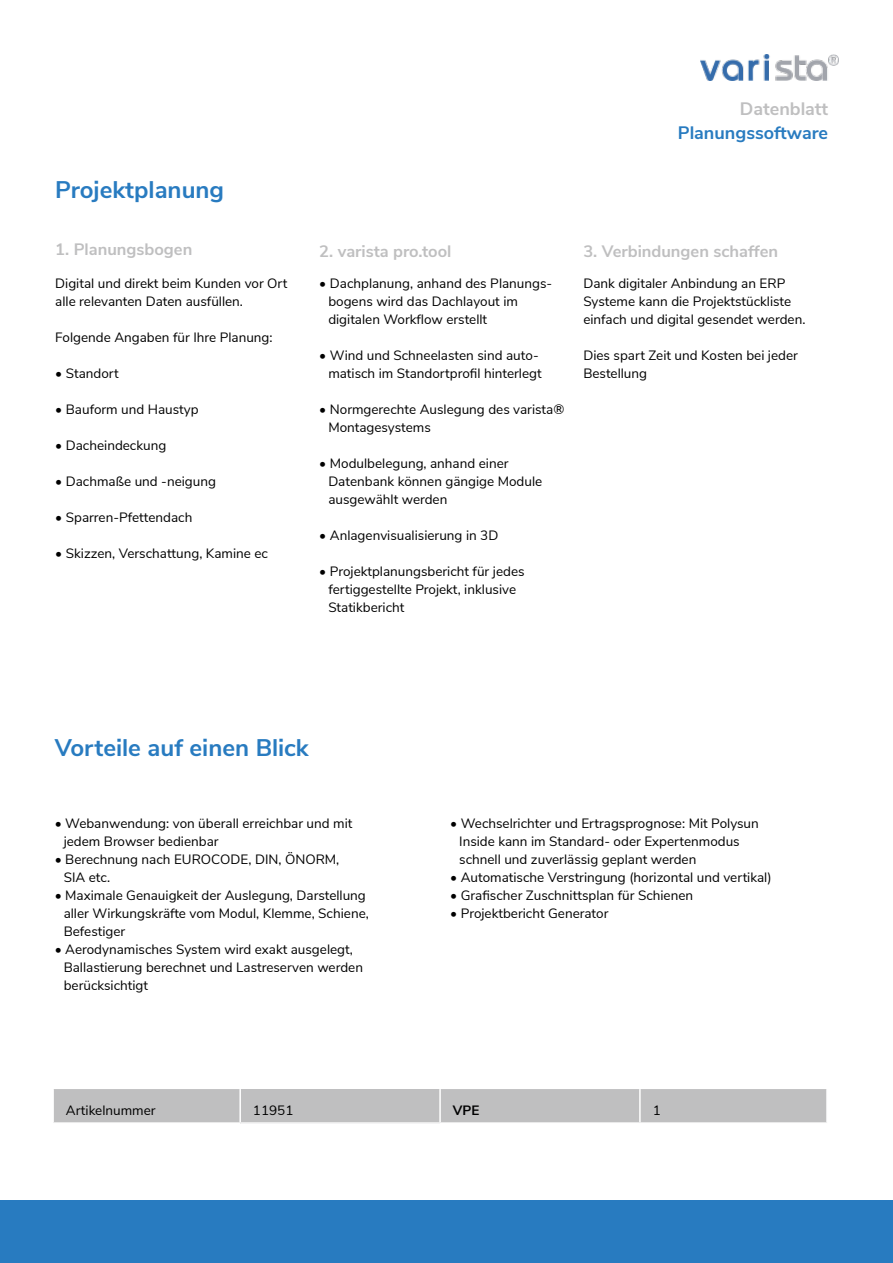
<style>
.page{position:relative;width:893px;height:1263px;background:#fff}
.page>*{position:absolute;margin:0;border:0;box-sizing:border-box;transform-origin:0 0}
.t1{font:700 24px "Nunito Sans";color:#287bc0}
.t2{font:700 18px "Nunito Sans";color:#287bc0}
.t3{font:700 18px "Nunito Sans";color:#bfbfc0}
.t4{font:700 16.5px "Nunito Sans";color:#bfbfc0}
.t5{font:13.5px/18px "Nunito Sans";color:#000}
.t6{font:700 13.5px "Nunito Sans";color:#000}
</style>
<div class="page">
<div style="left:0;top:1200px;width:893px;height:63px;background:#287bc0"></div>
<img style="left:701px;top:54px;width:138px;height:27px">
<div style="left:54px;top:1089px;width:772px;height:33px;background:#bfbfc0"></div>
<div style="left:240px;top:1089px;width:200px;height:34px;background:#bfbfc0"></div>
<hr style="left:639px;top:1089px;width:2px;height:33px;background:#fff">
<hr style="left:239px;top:1089px;width:2px;height:33px;background:#fff">
<hr style="left:439px;top:1089px;width:2px;height:33px;background:#fff">
<hr style="left:240px;top:1122px;width:200px;height:2px;background:#fff">
<h1 class="t1" style="left:55px;top:172px;width:170px">Projektplanung</h1>
<p class="t4" style="left:55px;top:237px;width:139px">1. Planungsbogen</p>
<p class="t5" style="left:55px;top:273px;width:234px">Digital und direkt beim Kunden vor Ort alle relevanten Daten ausfüllen.</p>
<p class="t5" style="left:55px;top:327px;width:219px">Folgende Angaben für Ihre Planung:</p>
<p class="t5" style="left:55px;top:363px;width:65px">• Standort</p>
<p class="t5" style="left:55px;top:399px;width:145px">• Bauform und Haustyp</p>
<p class="t5" style="left:55px;top:435px;width:113px">• Dacheindeckung</p>
<p class="t5" style="left:55px;top:471px;width:162px">• Dachmaße und -neigung</p>
<p class="t5" style="left:55px;top:508px;width:139px">• Sparren-Pfettendach</p>
<p class="t5" style="left:55px;top:544px;width:214px">• Skizzen, Verschattung, Kamine ec</p>
<h2 class="t3" style="left:740px;top:95px;width:90px">Datenblatt</h2>
<h2 class="t2" style="left:678px;top:119px;width:152px">Planungssoftware</h2>
<p class="t4" style="left:319px;top:239px;width:134px">2. varista pro.tool</p>
<p class="t5" style="left:328px;top:273px;width:225px;text-indent:-9px">• Dachplanung, anhand des Planungs&shy;bogens wird das Dachlayout im digitalen Workflow erstellt</p>
<p class="t5" style="left:319px;top:345px;width:224px;text-align:right">• Wind und Schneelasten sind auto&shy;matisch im Standortprofil hinterlegt</p>
<p class="t5" style="left:328px;top:399px;width:238px;text-indent:-9px">• Normgerechte Auslegung des varista®<br>Montagesystems</p>
<p class="t5" style="left:328px;top:453px;width:215px;text-indent:-9px">• Modulbelegung, anhand einer<br>Datenbank können gängige Module ausgewählt werden</p>
<p class="t5" style="left:319px;top:525px;width:181px">• Anlagenvisualisierung in 3D</p>
<p class="t5" style="left:328px;top:561px;width:198px;text-indent:-9px">• Projektplanungsbericht für jedes fertiggestellte Projekt, inklusive<br>Statikbericht</p>
<p class="t4" style="left:583px;top:239px;width:196px">3. Verbindungen schaffen</p>
<p class="t5" style="left:583px;top:273px;width:224px">Dank digitaler Anbindung an ERP<br>Systeme kann die Projektstückliste einfach und digital gesendet werden.</p>
<p class="t5" style="left:583px;top:345px;width:216px">Dies spart Zeit und Kosten bei jeder<br>Bestellung</p>
<h1 class="t1" style="left:55px;top:730px;width:256px">Vorteile auf einen Blick</h1>
<p class="t5" style="left:64px;top:813px;width:290px;text-indent:-9px">• Webanwendung: von überall erreichbar und mit jedem Browser bedienbar</p>
<p class="t5" style="left:64px;top:849px;width:277px;text-indent:-9px">• Berechnung nach EUROCODE, DIN, ÖNORM,<br>SIA etc.</p>
<p class="t5" style="left:64px;top:885px;width:307px;text-indent:-9px">• Maximale Genauigkeit der Auslegung, Darstellung aller Wirkungskräfte vom Modul, Klemme, Schiene,<br>Befestiger</p>
<p class="t5" style="left:64px;top:939px;width:301px;text-indent:-9px">• Aerodynamisches System wird exakt ausgelegt,<br>Ballastierung berechnet und Lastreserven werden berücksichtigt</p>
<p class="t5" style="left:459px;top:813px;width:301px;text-indent:-9px">• Wechselrichter und Ertragsprognose: Mit Polysun<br>Inside kann im Standard- oder Expertenmodus schnell und zuverlässig geplant werden</p>
<p class="t5" style="left:450px;top:867px;width:323px">• Automatische Verstringung (horizontal und vertikal)</p>
<p class="t5" style="left:450px;top:885px;width:244px">• Grafischer Zuschnittsplan für Schienen</p>
<p class="t5" style="left:450px;top:903px;width:160px">• Projektbericht Generator</p>
<p class="t5" style="left:66px;top:1101px;width:91px">Artikelnummer</p>
<p class="t5" style="left:253px;top:1101px;width:42px">11951</p>
<p class="t6" style="left:453px;top:1101px;width:28px">VPE</p>
<p class="t5" style="left:653px;top:1101px;width:10px">1</p>
</div>
